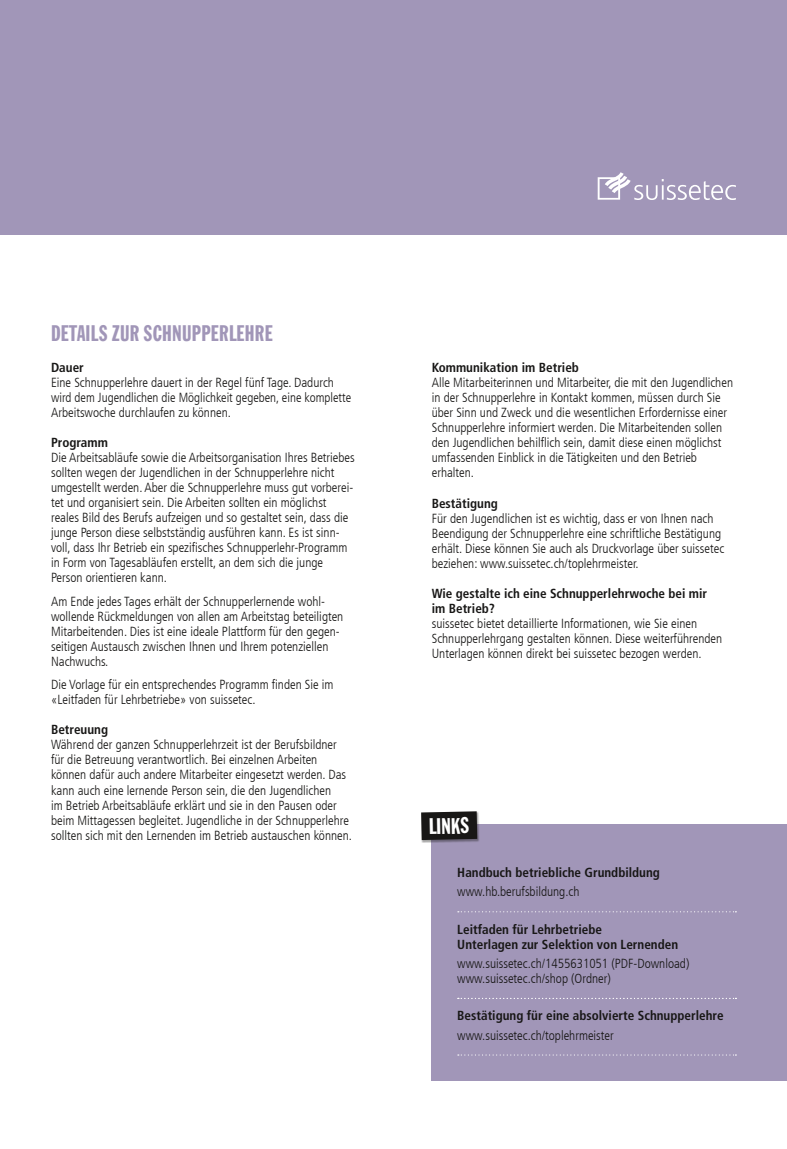
<style>
.page{position:relative;width:787px;height:1149px;background:#fff}
.page>*{position:absolute;margin:0;border:0;box-sizing:border-box;transform-origin:0 0}
.t1{font:23.7px "Franklin Got Ext";letter-spacing:.01em;color:#a196b8}
.t2{font:23.7px "Franklin Got Ext";color:#fff}
.t3{font:300 condensed 13.2px/15px "Frutiger LT Com";color:#181716}
.t4{font:700 condensed 13.2px/15px "Frutiger LT Com";color:#181716}
</style>
<div class="page">
<div style="left:0;top:0;width:787px;height:234px;background:#a196b8"></div>
<div style="left:432px;top:824px;width:355px;height:256px;background:#a196b8"></div>
<svg style="left:458px;top:911px;width:278px;height:1px"></svg>
<svg style="left:458px;top:1054px;width:278px;height:1px"></svg>
<div style="left:421px;top:811px;width:58px;height:31px;background:#181716;opacity:.4"></div>
<svg style="left:421px;top:811px;width:56px;height:28px;background:#20201f"></svg>
<svg style="left:597px;top:172px;width:139px;height:28px"></svg>
<h1 class="t1" style="left:51px;top:320px;width:223px">DETAILS ZUR SCHNUPPERLEHRE</h1>
<p class="t4" style="left:51px;top:360px;width:34px">Dauer</p>
<p class="t3" style="left:51px;top:375px;width:302px">Eine Schnupperlehre dauert in der Regel fünf Tage. Dadurch wird dem Jugendlichen die Möglichkeit gegeben, eine komplette<br>Arbeitswoche durchlaufen zu können.</p>
<p class="t4" style="left:51px;top:435px;width:58px">Programm</p>
<p class="t3" style="left:51px;top:450px;width:305px">Die Arbeitsabläufe sowie die Arbeitsorganisation Ihres Betriebes sollten wegen der Jugendlichen in der Schnupperlehre nicht umgestellt werden. Aber die Schnupperlehre muss gut vorberei&shy;tet und organisiert sein. Die Arbeiten sollten ein möglichst reales Bild des Berufs aufzeigen und so gestaltet sein, dass die junge Person diese selbstständig ausführen kann. Es ist sinn&shy;voll, dass Ihr Betrieb ein spezifisches Schnupperlehr-Programm in Form von Tagesabläufen erstellt, an dem sich die junge Person orientieren kann.</p>
<p class="t3" style="left:51px;top:593px;width:294px">Am Ende jedes Tages erhält der Schnupperlernende wohl&shy;wollende Rückmeldungen von allen am Arbeitstag beteiligten Mitarbeitenden. Dies ist eine ideale Plattform für den gegen&shy;seitigen Austausch zwischen Ihnen und Ihrem potenziellen Nachwuchs.</p>
<p class="t3" style="left:51px;top:677px;width:284px">Die Vorlage für ein entsprechendes Programm finden Sie im «Leitfaden für Lehrbetriebe» von suissetec.</p>
<p class="t4" style="left:51px;top:722px;width:59px">Betreuung</p>
<p class="t3" style="left:51px;top:737px;width:302px">Während der ganzen Schnupperlehrzeit ist der Berufsbildner für die Betreuung verantwortlich. Bei einzelnen Arbeiten können dafür auch andere Mitarbeiter eingesetzt werden. Das kann auch eine lernende Person sein, die den Jugendlichen<br>im Betrieb Arbeitsabläufe erklärt und sie in den Pausen oder beim Mittagessen begleitet. Jugendliche in der Schnupperlehre sollten sich mit den Lernenden im Betrieb austauschen können.</p>
<p class="t4" style="left:432px;top:360px;width:149px">Kommunikation im Betrieb</p>
<p class="t3" style="left:432px;top:375px;width:303px">Alle Mitarbeiterinnen und Mitarbeiter, die mit den Jugendlichen in der Schnupperlehre in Kontakt kommen, müssen durch Sie über Sinn und Zweck und die wesentlichen Erfordernisse einer Schnupperlehre informiert werden. Die Mitarbeitenden sollen den Jugendlichen behilflich sein, damit diese einen möglichst umfassenden Einblick in die Tätigkeiten und den Betrieb erhalten.</p>
<p class="t4" style="left:432px;top:495px;width:68px">Bestätigung</p>
<p class="t3" style="left:432px;top:510px;width:294px">Für den Jugendlichen ist es wichtig, dass er von Ihnen nach Beendigung der Schnupperlehre eine schriftliche Bestätigung erhält. Diese können Sie auch als Druckvorlage über suissetec beziehen: www.suissetec.ch/toplehrmeister.</p>
<p class="t4" style="left:432px;top:585px;width:277px">Wie gestalte ich eine Schnupperlehrwoche bei mir im Betrieb?</p>
<p class="t3" style="left:432px;top:615px;width:292px">suissetec bietet detaillierte Informationen, wie Sie einen<br>Schnupperlehrgang gestalten können. Diese weiterführenden<br>Unterlagen können direkt bei suissetec bezogen werden.</p>
<h1 class="t2" style="left:429px;top:812px;width:42px;rotate:-1deg">LINKS</h1>
<p class="t4" style="left:457px;top:864px;width:204px">Handbuch betriebliche Grundbildung</p>
<p class="t3" style="left:457px;top:884px;width:124px">www.hb.berufsbildung.ch</p>
<p class="t4" style="left:457px;top:921px;width:222px">Leitfaden für Lehrbetriebe<br>Unterlagen zur Selektion von Lernenden</p>
<p class="t3" style="left:457px;top:955px;width:234px">www.suissetec.ch/1455631051 (PDF-Download) www.suissetec.ch/shop (Ordner)</p>
<p class="t4" style="left:457px;top:1007px;width:268px">Bestätigung für eine absolvierte Schnupperlehre</p>
<p class="t3" style="left:457px;top:1027px;width:158px">www.suissetec.ch/toplehrmeister</p>
</div>
